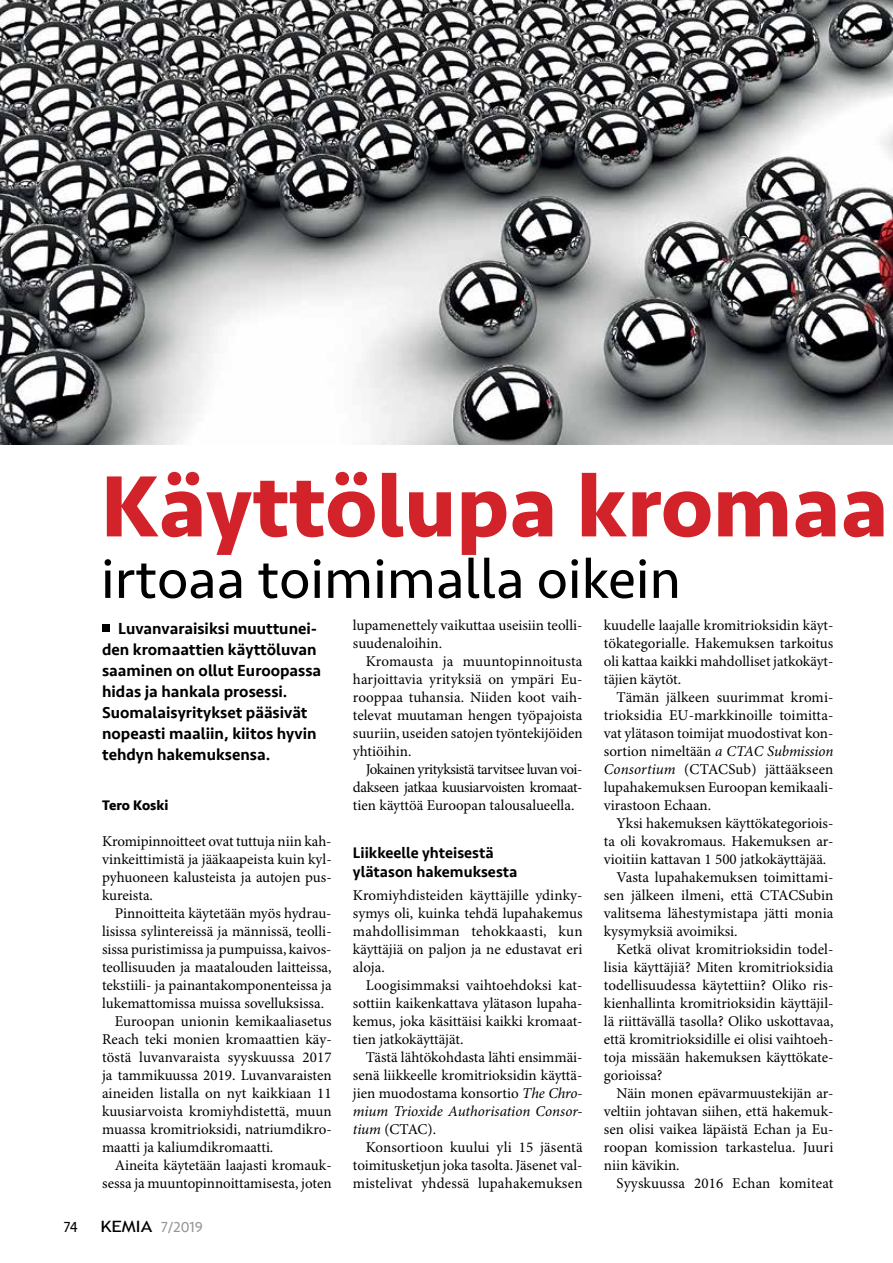
<style>
.page{position:relative;width:893px;height:1263px;background:#fff}
.page>*{position:absolute;margin:0;border:0;box-sizing:border-box;transform-origin:0 0}
.t1{font:700 90px "Seravek";color:#d2232a}
.t2{font:57px "Seravek";color:#000}
.t3{font:500 16.5px/21px "Seravek";color:#000}
.t4{font:500 15.75px/18.9px "Seravek";color:#000}
.t5{font:15px/18px "Minion Pro";color:#000;text-align:justify}
.t6{font:15px "Seravek";color:#939598}
.t7{font:15px "Seravek";color:#000}
.t8{font:700 14.25px "Seravek";color:#000}
.s1{font-style:italic}
.s2{font-family:"Trebuchet MS";font-size:15.6px;color:#000}
</style>
<div class="page">
<img style="left:0;top:0;width:893px;height:445px">
<div style="left:102px;top:624px;width:8px;height:8px;background:#000"></div>
<h1 class="t1" style="left:101px;top:434px;width:789px">Käyttölupa kromaa</h1>
<h2 class="t2" style="left:101px;top:535px;width:582px">irtoaa toimimalla oikein</h2>
<p class="t5" style="left:353px;top:617px;width:231px">lupamenettely vaikuttaa useisiin teolli&shy;suudenaloihin.</p>
<p class="t5" style="left:353px;top:653px;width:231px;text-indent:13px">Kromausta ja muuntopinnoitusta harjoittavia yrityksiä on ympäri Eu&shy;rooppaa tuhansia. Niiden koot vaih&shy;televat muutaman hengen työpajoista suuriin, useiden satojen työntekijöiden yhtiöihin.</p>
<p class="t5" style="left:353px;top:761px;width:231px;text-indent:13px">Jokainen yrityksistä tarvitsee luvan voi&shy;dakseen jatkaa kuusiarvoisten kromaat&shy;tien käyttöä Euroopan talousalueella.</p>
<p class="t4" style="left:353px;top:843px;width:166px">Liikkeelle yhteisestä ylätason hakemuksesta</p>
<p class="t5" style="left:353px;top:887px;width:231px">Kromiyhdisteiden käyttäjille ydinky&shy;symys oli, kuinka tehdä lupahakemus mahdollisimman tehokkaasti, kun käyttäjiä on paljon ja ne edustavat eri aloja.</p>
<p class="t5" style="left:353px;top:977px;width:231px;text-indent:13px">Loogisimmaksi vaihtoehdoksi kat&shy;sottiin kaikenkattava ylätason lupaha&shy;kemus, joka käsittäisi kaikki kromaat&shy;tien jatkokäyttäjät.</p>
<p class="t5" style="left:353px;top:1049px;width:231px;text-indent:13px">Tästä lähtökohdasta lähti ensimmäi&shy;senä liikkeelle kromitrioksidin käyttä&shy;jien muodostama konsortio <span class="s1">The Chro&shy;mium Trioxide Authorisation Consor&shy;tium</span> (CTAC).</p>
<p class="t5" style="left:353px;top:1139px;width:231px;text-indent:13px">Konsortioon kuului yli 15 jäsentä toimitusketjun joka tasolta. Jäsenet val&shy;mistelivat yhdessä lupahakemuksen</p>
<p class="t5" style="left:604px;top:617px;width:231px">kuudelle laajalle kromitrioksidin käyt&shy;tökategorialle. Hakemuksen tarkoitus oli kattaa kaikki mahdolliset jatkokäyt&shy;täjien käytöt.</p>
<p class="t5" style="left:604px;top:689px;width:231px;text-indent:13px">Tämän jälkeen suurimmat kromi&shy;trioksidia EU-markkinoille toimitta&shy;vat ylätason toimijat muodostivat kon&shy;sortion nimeltään <span class="s1">a CTAC Submission Consortium</span> (CTACSub) jättääkseen lupahakemuksen Euroopan kemikaali&shy;virastoon Echaan.</p>
<p class="t5" style="left:617px;top:815px;width:218px">Yksi hakemuksen käyttökategoriois-</p>
<p class="t5" style="left:604px;top:833px;width:231px">ta oli kovakromaus. Hakemuksen ar-</p>
<p class="t5" style="left:604px;top:851px;width:224px">vioitiin kattavan 1 500 jatkokäyttäjää.</p>
<p class="t5" style="left:617px;top:869px;width:218px">Vasta lupahakemuksen toimittami-</p>
<p class="t5" style="left:604px;top:887px;width:231px">sen jälkeen ilmeni, että CTACSubin</p>
<p class="t5" style="left:604px;top:905px;width:231px">valitsema lähestymistapa jätti monia</p>
<p class="t5" style="left:604px;top:923px;width:135px">kysymyksiä avoimiksi.</p>
<p class="t5" style="left:617px;top:941px;width:218px">Ketkä olivat kromitrioksidin todel-</p>
<p class="t5" style="left:604px;top:959px;width:231px">lisia käyttäjiä? Miten kromitrioksidia</p>
<p class="t5" style="left:604px;top:977px;width:231px">todellisuudessa käytettiin? Oliko ris-</p>
<p class="t5" style="left:604px;top:995px;width:231px">kienhallinta kromitrioksidin käyttäjil-</p>
<p class="t5" style="left:604px;top:1013px;width:231px">lä riittävällä tasolla? Oliko uskottavaa,</p>
<p class="t5" style="left:604px;top:1031px;width:231px">että kromitrioksidille ei olisi vaihtoeh-</p>
<p class="t5" style="left:604px;top:1049px;width:231px">toja missään hakemuksen käyttökate-</p>
<p class="t5" style="left:604px;top:1067px;width:60px">gorioissa?</p>
<p class="t5" style="left:617px;top:1085px;width:218px">Näin monen epävarmuustekijän ar-</p>
<p class="t5" style="left:604px;top:1103px;width:231px">veltiin johtavan siihen, että hakemuk-</p>
<p class="t5" style="left:604px;top:1121px;width:231px">sen olisi vaikea läpäistä Echan ja Eu-</p>
<p class="t5" style="left:604px;top:1139px;width:231px">roopan komission tarkastelua. Juuri</p>
<p class="t5" style="left:604px;top:1157px;width:77px">niin kävikin.</p>
<p class="t5" style="left:617px;top:1175px;width:218px">Syyskuussa 2016 Echan komiteat</p>
<p class="t3" style="left:102px;top:618px;width:221px;text-indent:16px">Luvanvaraisiksi muuttunei&shy;den kromaattien käyttöluvan saaminen on ollut Euroopassa hidas ja hankala prosessi.<br>Suomalaisyritykset pääsivät nopeasti maaliin, kiitos hyvin tehdyn hakemuksensa.</p>
<p class="t8" style="left:102px;top:794px;width:68px">Tero Koski</p>
<p class="t5" style="left:102px;top:833px;width:231px">Kromipinnoitteet ovat tuttuja niin kah&shy;vinkeittimistä ja jääkaapeista kuin kyl&shy;pyhuoneen kalusteista ja autojen pus&shy;kureista.</p>
<p class="t5" style="left:115px;top:905px;width:218px">Pinnoitteita käytetään myös hydrau-</p>
<p class="t5" style="left:102px;top:923px;width:231px">lisissa sylintereissä ja männissä, teolli-</p>
<p class="t5" style="left:102px;top:941px;width:231px">sissa puristimissa ja pumpuissa, kaivos-</p>
<p class="t5" style="left:102px;top:959px;width:231px">teollisuuden ja maatalouden laitteissa,</p>
<p class="t5" style="left:102px;top:977px;width:231px">tekstiili- ja painantakomponenteissa ja</p>
<p class="t5" style="left:102px;top:995px;width:224px">lukemattomissa muissa sovelluksissa.</p>
<p class="t5" style="left:115px;top:1013px;width:218px">Euroopan unionin kemikaaliasetus</p>
<p class="t5" style="left:102px;top:1031px;width:231px">Reach teki monien kromaattien käy-</p>
<p class="t5" style="left:102px;top:1049px;width:231px">töstä luvanvaraista syyskuussa 2017</p>
<p class="t5" style="left:102px;top:1067px;width:231px">ja tammikuussa 2019. Luvanvaraisten</p>
<p class="t5" style="left:102px;top:1085px;width:231px">aineiden listalla on nyt kaikkiaan 11</p>
<p class="t5" style="left:102px;top:1103px;width:231px">kuusiarvoista kromiyhdistettä, muun</p>
<p class="t5" style="left:102px;top:1121px;width:231px">muassa kromitrioksidi, natriumdikro-</p>
<p class="t5" style="left:102px;top:1139px;width:173px">maatti ja kaliumdikromaatti.</p>
<p class="t5" style="left:115px;top:1157px;width:218px">Aineita käytetään laajasti kromauk-</p>
<p class="t5" style="left:102px;top:1175px;width:231px">sessa ja muuntopinnoittamisesta, joten</p>
<p class="t7" style="left:64px;top:1215px;width:16px">74</p>
<p class="t6" style="left:101px;top:1215px;width:104px"><span class="s2">KEMIA</span> 7/2019</p>
</div>
